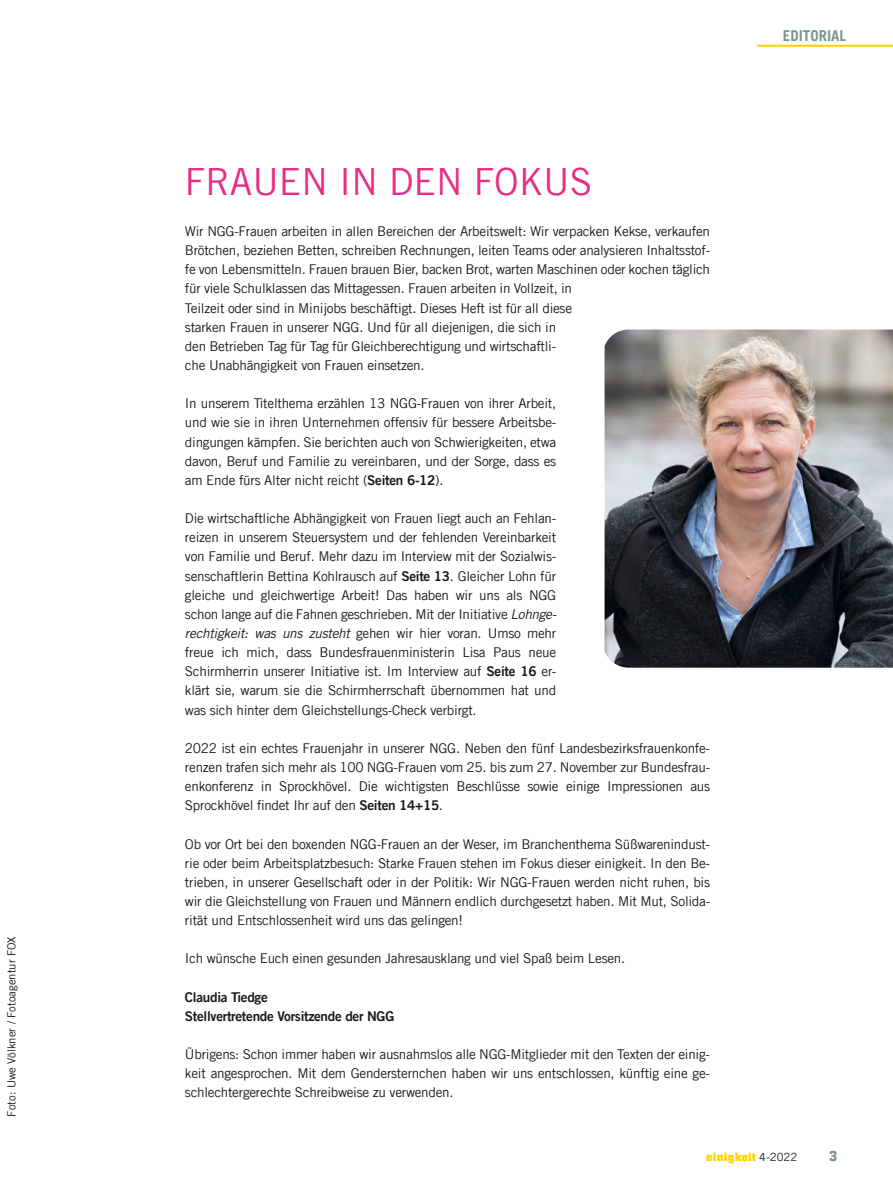
<style>
.page{position:relative;width:893px;height:1191px;background:#fff}
.page>*{position:absolute;margin:0;border:0;box-sizing:border-box;transform-origin:0 0}
.t1{font:37.5px "Trade Gothic LT Com";color:#e82d85}
.t2{font:700 15px "Trade Gothic LT Com";color:#7d9594}
.t3{font:500 15px "Aachen Pro";color:#7d9594}
.t4{font:13.5px/19.2px "Trade Gothic LT Com";letter-spacing:-.02em;color:#1a1a18;text-align:justify}
.t5{font:13.5px/19.2px "Trade Gothic LT Com Bd 2";letter-spacing:-.02em;color:#1a1a18}
.t6{font:700 12.75px "Neue Aachen Pro";letter-spacing:.02em;color:#ffd400}
.t7{font:11.25px "Trade Gothic LT Com";color:#1a1a18}
.s1{font-family:"Trade Gothic LT Com Bd 2"}
.s2{font-style:italic}
.s3{font-family:"Trade Gothic LT Com";font-weight:400;font-size:11.25px;color:#1a1a18}
</style>
<div class="page">
<hr style="left:757px;top:45px;width:136px;height:2px;background:#ffd400">
<img style="left:605px;top:329px;width:288px;height:338px">
<p class="t7" style="left:5px;top:1116px;width:182px;rotate:-90deg">Foto: Uwe Völkner / Fotoagentur FOX</p>
<h1 class="t1" style="left:185px;top:159px;width:409px">FRAUEN IN DEN FOKUS</h1>
<p class="t4" style="left:185px;top:221px;width:527px;text-align:left">Wir NGG-Frauen arbeiten in allen Bereichen der Arbeitswelt: Wir verpacken Kekse, verkaufen Brötchen, beziehen Betten, schreiben Rechnungen, leiten Teams oder analysieren Inhaltsstof&shy;fe von Lebensmitteln. Frauen brauen Bier, backen Brot, warten Maschinen oder kochen täglich für viele Schulklassen das Mittagessen. Frauen arbeiten in Vollzeit, in<br>Teilzeit oder sind in Minijobs beschäftigt. Dieses Heft ist für all diese<br>starken Frauen in unserer NGG. Und für all diejenigen, die sich in<br>den Betrieben Tag für Tag für Gleichberechtigung und wirtschaftli-<br>che Unabhängigkeit von Frauen einsetzen.</p>
<p class="t4" style="left:185px;top:394px;width:373px">In unserem Titelthema erzählen 13 NGG-Frauen von ihrer Arbeit, und wie sie in ihren Unternehmen offensiv für bessere Arbeitsbe&shy;dingungen kämpfen. Sie berichten auch von Schwierigkeiten, etwa davon, Beruf und Familie zu vereinbaren, und der Sorge, dass es am Ende fürs Alter nicht reicht (<span class="s1">Seiten 6-12</span>).</p>
<p class="t4" style="left:185px;top:508px;width:373px">Die wirtschaftliche Abhängigkeit von Frauen liegt auch an Fehlan&shy;reizen in unserem Steuersystem und der fehlenden Vereinbarkeit von Familie und Beruf. Mehr dazu im Interview mit der Sozialwis&shy;senschaftlerin Bettina Kohlrausch auf <span class="s1">Seite 13</span>. Gleicher Lohn für gleiche und gleichwertige Arbeit! Das haben wir uns als NGG schon lange auf die Fahnen geschrieben. Mit der Initiative <span class="s2">Lohnge&shy;rechtigkeit: was uns zusteht</span> gehen wir hier voran. Umso mehr freue ich mich, dass Bundesfrauenministerin Lisa Paus neue Schirmherrin unserer Initiative ist. Im Interview auf <span class="s1">Seite 16</span> er&shy;klärt sie, warum sie die Schirmherrschaft übernommen hat und was sich hinter dem Gleichstellungs-Check verbirgt.</p>
<p class="t4" style="left:185px;top:738px;width:527px">2022 ist ein echtes Frauenjahr in unserer NGG. Neben den fünf Landesbezirksfrauenkonfe&shy;renzen trafen sich mehr als 100 NGG-Frauen vom 25. bis zum 27. November zur Bundesfrau&shy;enkonferenz in Sprockhövel. Die wichtigsten Beschlüsse sowie einige Impressionen aus Sprockhövel findet Ihr auf den <span class="s1">Seiten 14+15</span>.</p>
<p class="t4" style="left:185px;top:834px;width:527px">Ob vor Ort bei den boxenden NGG-Frauen an der Weser, im Branchenthema Süßwarenindust&shy;rie oder beim Arbeitsplatzbesuch: Starke Frauen stehen im Fokus dieser einigkeit. In den Be&shy;trieben, in unserer Gesellschaft oder in der Politik: Wir NGG-Frauen werden nicht ruhen, bis wir die Gleichstellung von Frauen und Männern endlich durchgesetzt haben. Mit Mut, Solida&shy;rität und Entschlossenheit wird uns das gelingen!</p>
<p class="t4" style="left:185px;top:948px;width:442px">Ich wünsche Euch einen gesunden Jahresausklang und viel Spaß beim Lesen.</p>
<p class="t5" style="left:185px;top:987px;width:211px">Claudia Tiedge<br>Stellvertretende Vorsitzende der NGG</p>
<p class="t4" style="left:185px;top:1044px;width:527px">Übrigens: Schon immer haben wir ausnahmslos alle NGG-Mitglieder mit den Texten der einig&shy;keit angesprochen. Mit dem Gendersternchen haben wir uns entschlossen, künftig eine ge&shy;schlechtergerechte Schreibweise zu verwenden.</p>
<p class="t2" style="left:783px;top:27px;width:65px">EDITORIAL</p>
<p class="t6" style="left:706px;top:1150px;width:93px">einigkeit <span class="s3">4-2022</span></p>
<p class="t3" style="left:830px;top:1148px;width:9px">3</p>
</div>
